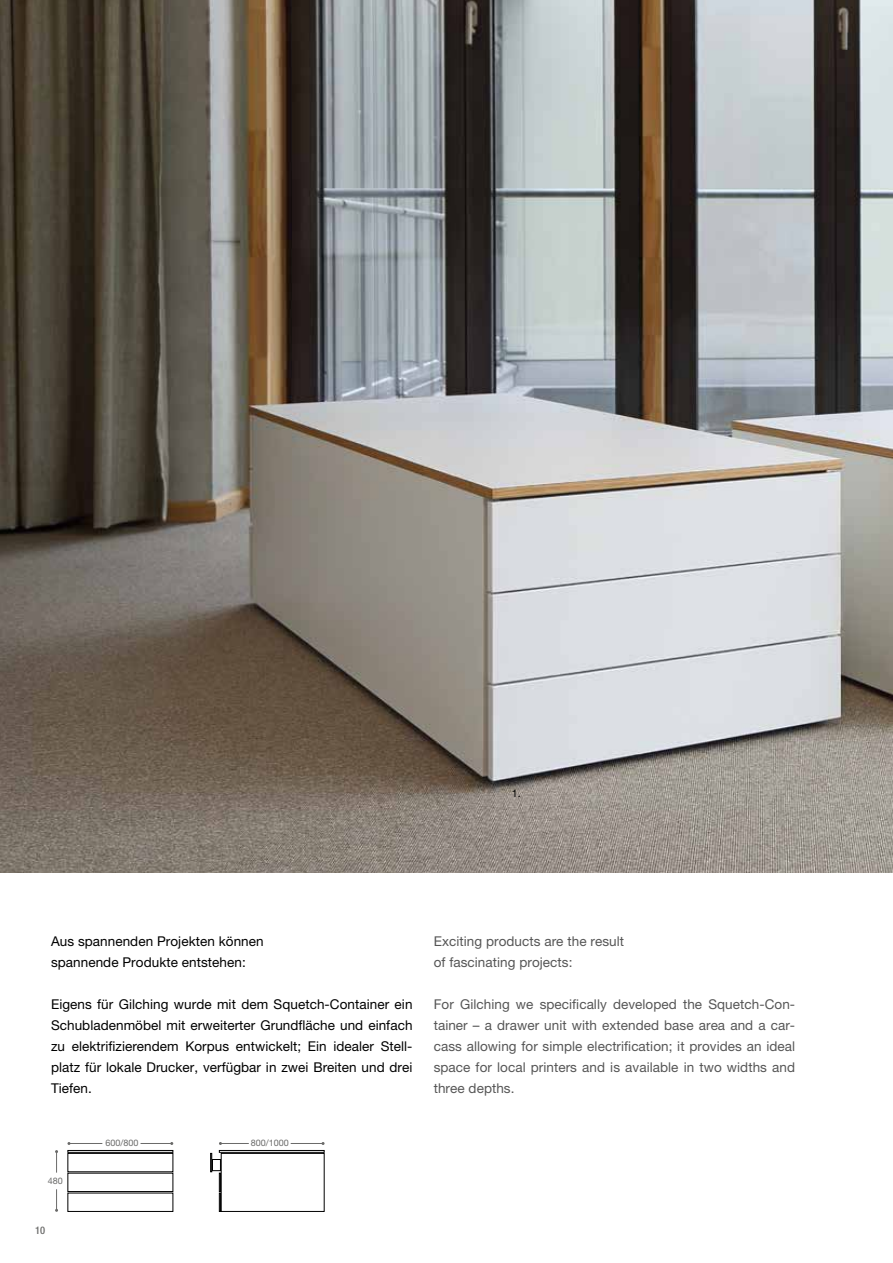
<style>
.page{position:relative;width:893px;height:1263px;background:#fff}
.page>*{position:absolute;margin:0;border:0;box-sizing:border-box;transform-origin:0 0}
.t1{font:13.5px/21px "Helvetica Neue";letter-spacing:.005em;color:#000}
.t2{font:13.5px/21px "Helvetica Neue";letter-spacing:.005em;color:#565656}
.t3{font:10.5px "Helvetica Neue";color:#000}
.t4{font:500 condensed 10.5px "Helvetica Neue";color:#6a6a69}
.t5{font:9px "Helvetica Neue";color:#6a6a69}
</style>
<div class="page">
<img style="left:0;top:0;width:893px;height:872px">
<div style="left:67px;top:1173px;width:106px;height:19px;border:1px solid #000"></div>
<div style="left:67px;top:1153px;width:106px;height:19px;border:1px solid #000"></div>
<div style="left:67px;top:1193px;width:106px;height:19px;border:1px solid #000"></div>
<div style="left:67px;top:1150px;width:106px;height:3px;border:1px solid #000"></div>
<hr style="left:69px;top:1143px;width:33px;height:1px;background:#6a6a69">
<svg style="left:55px;top:1189px;width:3px;height:23px"></svg>
<hr style="left:141px;top:1143px;width:31px;height:1px;background:#6a6a69">
<svg style="left:55px;top:1150px;width:3px;height:22px"></svg>
<svg style="left:219px;top:1173px;width:2px;height:39px"></svg>
<div style="left:219px;top:1150px;width:106px;height:3px;border:1px solid #000"></div>
<svg style="left:219px;top:1142px;width:30px;height:3px"></svg>
<hr style="left:291px;top:1143px;width:32px;height:1px;background:#6a6a69">
<div style="left:221px;top:1153px;width:104px;height:59px;border:1px solid #000"></div>
<svg style="left:210px;top:1153px;width:2px;height:19px"></svg>
<div style="left:212px;top:1159px;width:9px;height:12px;border:1px solid #000"></div>
<p class="t3" style="left:512px;top:787px;width:10px">1.</p>
<p class="t1" style="left:51px;top:931px;width:214px">Aus spannenden Projekten können spannende Produkte entstehen:</p>
<p class="t1" style="left:51px;top:994px;width:363px;text-align:justify">Eigens für Gilching wurde mit dem Squetch-Container ein Schubladenmöbel mit erweiterter Grundfläche und einfach zu elektrifizierendem Korpus entwickelt; Ein idealer Stell&shy;platz für lokale Drucker, verfügbar in zwei Breiten und drei Tiefen.</p>
<p class="t5" style="left:48px;top:1176px;width:17px">480</p>
<p class="t4" style="left:35px;top:1224px;width:12px">10</p>
<p class="t5" style="left:105px;top:1137px;width:35px">600/800</p>
<p class="t5" style="left:251px;top:1137px;width:40px">800/1000</p>
<p class="t2" style="left:434px;top:931px;width:192px">Exciting products are the result of fascinating projects:</p>
<p class="t2" style="left:434px;top:994px;width:363px;text-align:justify">For Gilching we specifically developed the Squetch-Con&shy;tainer – a drawer unit with extended base area and a car&shy;cass allowing for simple electrification; it provides an ideal space for local printers and is available in two widths and three depths.</p>
</div>
